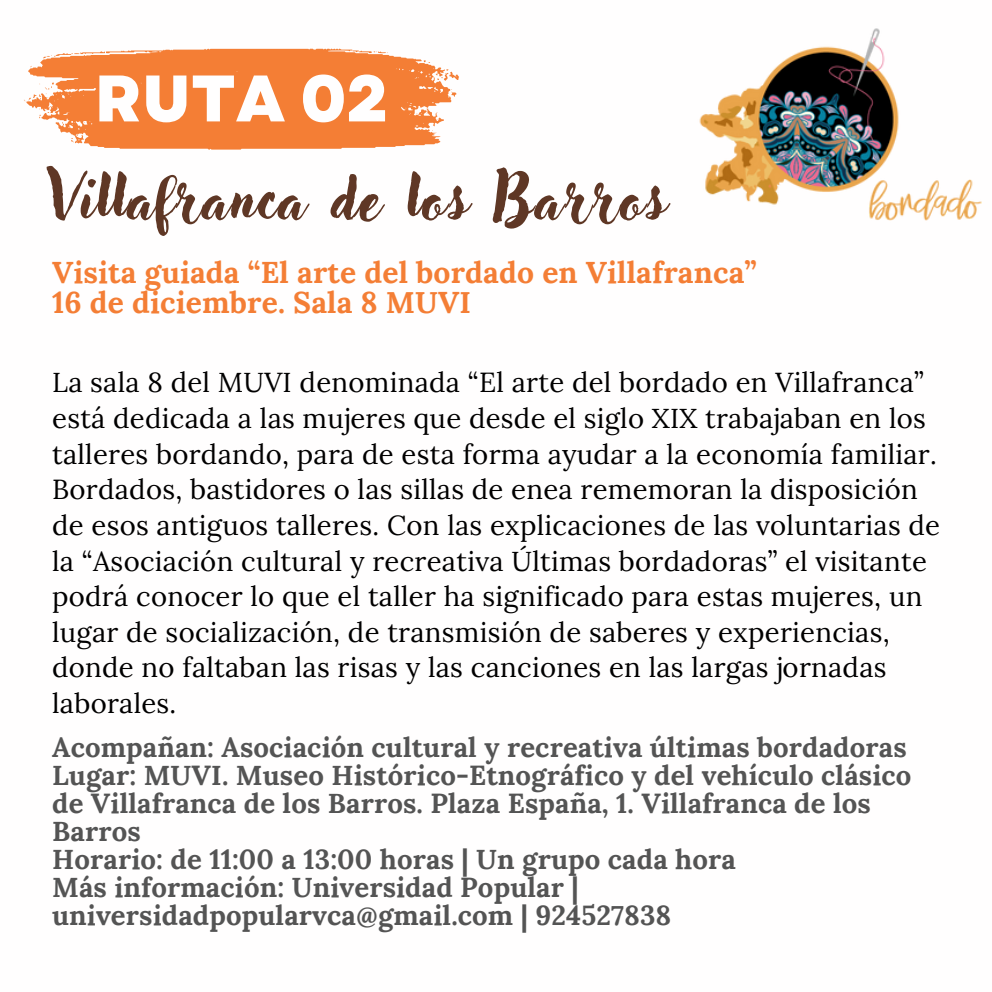
<style>
.page{position:relative;width:992px;height:992px;background:#fff}
.page>*{position:absolute;margin:0;border:0;box-sizing:border-box;transform-origin:0 0}
.t1{font:800 65.5px "Garet";color:#fffefe}
.t2{font:59.25px "Adlery Pro";letter-spacing:.035em;color:#5f3725}
.t3{font:700 30px/30px "Lora";letter-spacing:.005em;color:#f47e35}
.t4{font:27.5px/35.8px "Lora";letter-spacing:.01em;color:#000}
.t5{font:700 27.5px/28.2px "Lora";letter-spacing:.005em;color:#545454}
</style>
<div class="page">
<svg style="left:28px;top:49px;width:423px;height:101px;background:#f58d4e"></svg>
<svg style="left:424px;top:60px;width:6px;height:3px"></svg>
<svg style="left:353px;top:50px;width:35px;height:3px"></svg>
<svg style="left:43px;top:51px;width:62px;height:7px"></svg>
<svg style="left:436px;top:69px;width:23px;height:12px"></svg>
<svg style="left:451px;top:89px;width:6px;height:8px"></svg>
<svg style="left:24px;top:83px;width:30px;height:35px"></svg>
<svg style="left:71px;top:134px;width:7px;height:9px"></svg>
<img style="left:699px;top:28px;width:283px;height:193px">
<h1 class="t1" style="left:95px;top:51px;width:296px">RUTA 02</h1>
<h2 class="t2" style="left:48px;top:171px;width:620px">Villafranca de los Barros</h2>
<p class="t3" style="left:52px;top:257px;width:706px">Visita guiada “El arte del bordado en Villafranca”<br>16 de diciembre. Sala 8 MUVI</p>
<p class="t4" style="left:52px;top:364px;width:889px">La sala 8 del MUVI denominada “El arte del bordado en Villafranca” está dedicada a las mujeres que desde el siglo XIX trabajaban en los talleres bordando, para de esta forma ayudar a la economía familiar.<br>Bordados, bastidores o las sillas de enea rememoran la disposición de esos antiguos talleres. Con las explicaciones de las voluntarias de la “Asociación cultural y recreativa Últimas bordadoras” el visitante podrá conocer lo que el taller ha significado para estas mujeres, un lugar de socialización, de transmisión de saberes y experiencias, donde no faltaban las risas y las canciones en las largas jornadas laborales.</p>
<p class="t5" style="left:52px;top:732px;width:861px">Acompañan: Asociación cultural y recreativa últimas bordadoras Lugar: MUVI. Museo Histórico-Etnográfico y del vehículo clásico de Villafranca de los Barros. Plaza España, 1. Villafranca de los Barros<br>Horario: de 11:00 a 13:00 horas | Un grupo cada hora<br>Más información: Universidad Popular | universidadpopularvca@gmail.com | 924527838</p>
</div>
